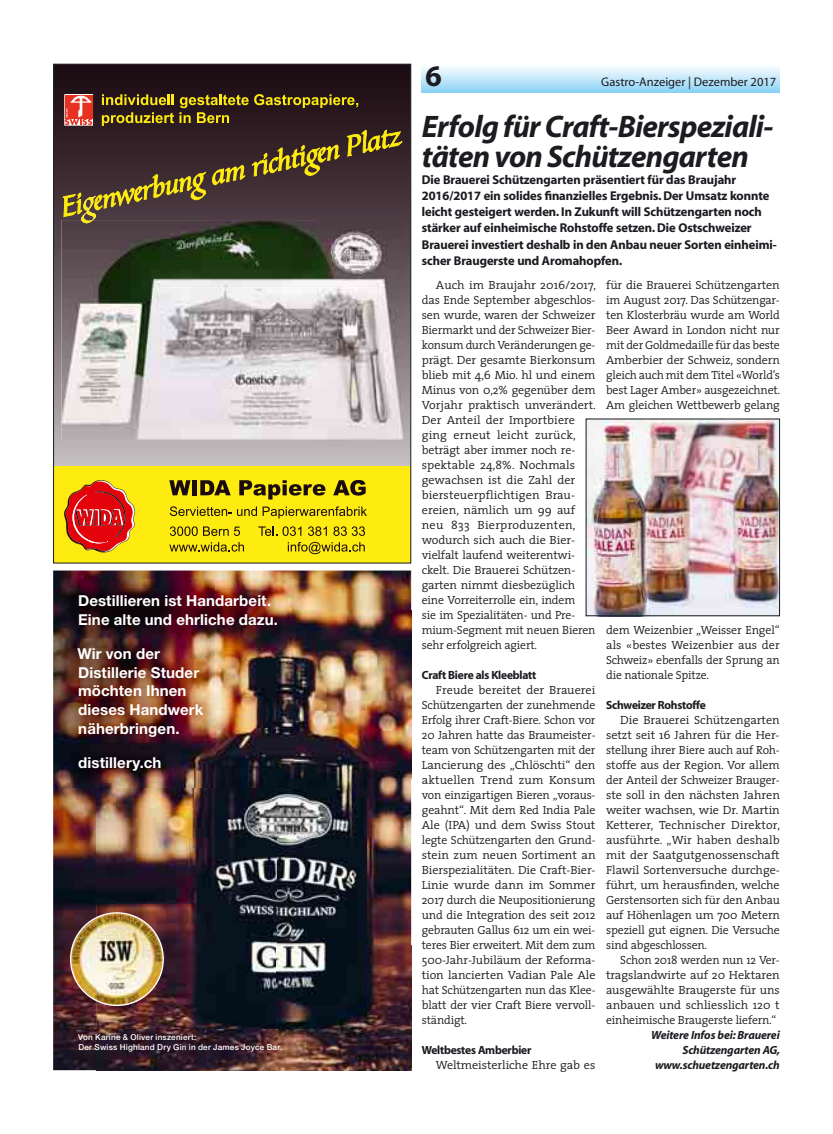
<style>
.page{position:relative;width:833px;height:1134px;background:#fff}
.page>*{position:absolute;margin:0;border:0;box-sizing:border-box;transform-origin:0 0}
.t1{font:italic 700 31.25px/30px "Myriad";letter-spacing:-.025em;color:#1b1c20}
.t2{font:30px "Myriad Headline";color:#1b1c20}
.t3{font:700 15.12px/18.8px "Helvetica Neue LT Std";letter-spacing:.005em;color:#fff}
.t4{font:12.75px/16.2px "Myriad Headline";color:#1b1c20}
.t5{font:12.5px "Myriad";color:#1b1c20}
.t6{font:300 11.88px/15px "The Serif";letter-spacing:-.01em;color:#1b1c20;text-align:justify}
.t7{font:italic 700 11.88px/15px "Myriad";letter-spacing:-.015em;color:#1b1c20;text-align:right}
.t8{font:11.88px "Myriad Headline";letter-spacing:-.015em;color:#1b1c20}
.t9{font:500 8.12px/9.8px "Helvetica Neue LT Std";letter-spacing:.025em;color:#fff}
</style>
<div class="page">
<div style="left:422px;top:64px;width:358px;height:28px;background:linear-gradient(to bottom,#fff,#92d5f5)"></div>
<svg style="left:55px;top:66px;width:354px;height:401px;background:#6c6061"></svg>
<div style="left:54px;top:467px;width:357px;height:96px;background:#feeb10"></div>
<svg style="left:169px;top:480px;width:21px;height:15px"></svg>
<div style="left:192px;top:480px;width:5px;height:15px;background:#1a0b11"></div>
<svg style="left:200px;top:480px;width:31px;height:15px"></svg>
<svg style="left:239px;top:480px;width:86px;height:19px"></svg>
<svg style="left:333px;top:480px;width:33px;height:16px"></svg>
<svg style="left:170px;top:526px;width:70px;height:10px"></svg>
<svg style="left:169px;top:542px;width:75px;height:10px"></svg>
<svg style="left:258px;top:526px;width:43px;height:10px"></svg>
<svg style="left:308px;top:526px;width:19px;height:10px"></svg>
<svg style="left:333px;top:526px;width:32px;height:10px"></svg>
<svg style="left:288px;top:542px;width:77px;height:12px"></svg>
<svg style="left:170px;top:506px;width:197px;height:12px"></svg>
<svg style="left:64px;top:480px;width:71px;height:72px"></svg>
<img style="left:61px;top:220px;width:342px;height:220px">
<svg style="left:63px;top:94px;width:339px;height:129px;background:#523e2b"></svg>
<img style="left:97px;top:904px;width:180px;height:125px">
<img style="left:53px;top:570px;width:358px;height:41px">
<img style="left:53px;top:611px;width:44px;height:459px">
<img style="left:293px;top:611px;width:118px;height:167px">
<img style="left:97px;top:787px;width:180px;height:117px">
<img style="left:277px;top:778px;width:134px;height:292px">
<img style="left:97px;top:904px;width:35px;height:13px">
<img style="left:97px;top:1029px;width:180px;height:41px">
<img style="left:61px;top:579px;width:232px;height:208px">
<img style="left:79px;top:918px;width:17px;height:14px">
<img style="left:97px;top:913px;width:20px;height:90px">
<img style="left:588px;top:421px;width:190px;height:193px">
<div style="left:586px;top:419px;width:194px;height:197px;border:1px solid #1b1c20"></div>
<p class="t3" style="left:78px;top:593px;width:201px">Destillieren ist Handarbeit.<br>Eine alte und ehrliche dazu.</p>
<p class="t3" style="left:78px;top:645px;width:127px">Wir von der<br>Distillerie Studer möchten Ihnen dieses Handwerk näherbringen.</p>
<p class="t3" style="left:78px;top:754px;width:85px">distillery.ch</p>
<p class="t9" style="left:78px;top:1033px;width:205px">Von Karine &amp; Oliver inszeniert:<br>Der Swiss Highland Dry Gin in der James Joyce Bar.</p>
<h2 class="t2" style="left:425px;top:65px;width:18px">6</h2>
<p class="t5" style="left:601px;top:77px;width:176px">Gastro-Anzeiger | Dezember 2017</p>
<h1 class="t1" style="left:422px;top:114px;width:353px">Erfolg für Craft-Bierspeziali&shy;täten von Schützengarten</h1>
<p class="t4" style="left:422px;top:172px;width:356px">Die Brauerei Schützengarten präsentiert für das Braujahr 2016/2017 ein solides finanzielles Ergebnis. Der Umsatz konnte leicht gesteigert werden. In Zukunft will Schützengarten noch stärker auf einheimische Rohstoffe setzen. Die Ostschweizer Brauerei investiert deshalb in den Anbau neuer Sorten einheimi&shy;scher Braugerste und Aromahopfen.</p>
<p class="t6" style="left:422px;top:278px;width:176px;text-align:left;text-indent:14px">Auch im Braujahr 2016/2017, das Ende September abgeschlos&shy;sen wurde, waren der Schweizer<br>Biermarkt und der Schweizer Bier&shy;konsum durch Veränderungen ge&shy;prägt. Der gesamte Bierkonsum blieb mit 4,6 Mio. hl und einem<br>Minus von 0,2% gegenüber dem<br>Vorjahr praktisch unverändert.<br>Der Anteil der Importbiere ging erneut leicht zurück, beträgt aber immer noch re&shy;spektable 24,8%. Nochmals gewachsen ist die Zahl der biersteuerpflichtigen Brau&shy;ereien, nämlich um 99 auf neu 833 Bierproduzenten, wodurch sich auch die Bier&shy;vielfalt laufend weiterentwi&shy;ckelt. Die Brauerei Schützen&shy;garten nimmt diesbezüglich eine Vorreiterrolle ein, indem<br>sie im Spezialitäten- und Pre&shy;mium-Segment mit neuen Bieren sehr erfolgreich agiert.</p>
<p class="t8" style="left:422px;top:670px;width:116px">Craft Biere als Kleeblatt</p>
<p class="t6" style="left:422px;top:683px;width:175px;text-indent:14px">Freude bereitet der Brauerei Schützengarten der zunehmende Erfolg ihrer Craft-Biere. Schon vor 20 Jahren hatte das Braumeister&shy;team von Schützengarten mit der Lancierung des „Chlöschti“ den aktuellen Trend zum Konsum von einzigartigen Bieren „voraus&shy;geahnt“. Mit dem Red India Pale Ale (IPA) und dem Swiss Stout legte Schützengarten den Grund&shy;stein zum neuen Sortiment an Bierspezialitäten. Die Craft-Bier-Linie wurde dann im Sommer 2017 durch die Neupositionierung und die Integration des seit 2012 gebrauten Gallus 612 um ein wei&shy;teres Bier erweitert. Mit dem zum 500-Jahr-Jubiläum der Reforma&shy;tion lancierten Vadian Pale Ale hat Schützengarten nun das Klee&shy;blatt der vier Craft Biere vervoll&shy;ständigt.</p>
<p class="t8" style="left:422px;top:1045px;width:111px">Weltbestes Amberbier</p>
<p class="t6" style="left:436px;top:1058px;width:161px">Weltmeisterliche Ehre gab es</p>
<p class="t6" style="left:606px;top:278px;width:175px">für die Brauerei Schützengarten im August 2017. Das Schützengar&shy;ten Klosterbräu wurde am World Beer Award in London nicht nur mit der Goldmedaille für das beste Amberbier der Schweiz, sondern gleich auch mit dem Titel «World’s best Lager Amber» ausgezeichnet.<br>Am gleichen Wettbewerb gelang</p>
<p class="t6" style="left:606px;top:623px;width:175px">dem Weizenbier „Weisser Engel“ als «bestes Weizenbier aus der Schweiz» ebenfalls der Sprung an die nationale Spitze.</p>
<p class="t8" style="left:606px;top:700px;width:101px">Schweizer Rohstoffe</p>
<p class="t6" style="left:606px;top:713px;width:175px;text-indent:14px">Die Brauerei Schützengarten setzt seit 16 Jahren für die Her&shy;stellung ihrer Biere auch auf Roh&shy;stoffe aus der Region. Vor allem der Anteil der Schweizer Brauger&shy;ste soll in den nächsten Jahren weiter wachsen, wie Dr. Martin Ketterer, Technischer Direktor, ausführte. „Wir haben deshalb mit der Saatgutgenossenschaft Flawil Sortenversuche durchge&shy;führt, um herausfinden, welche Gerstensorten sich für den Anbau auf Höhenlagen um 700 Metern speziell gut eignen. Die Versuche sind abgeschlossen.</p>
<p class="t6" style="left:606px;top:953px;width:175px;text-indent:14px">Schon 2018 werden nun 12 Ver&shy;tragslandwirte auf 20 Hektaren ausgewählte Braugerste für uns anbauen und schliesslich 120 t einheimische Braugerste liefern.“</p>
<p class="t7" style="left:651px;top:1028px;width:131px">Weitere Infos bei: Brauerei<br>Schützengarten AG, www.schuetzengarten.ch</p>
</div>
